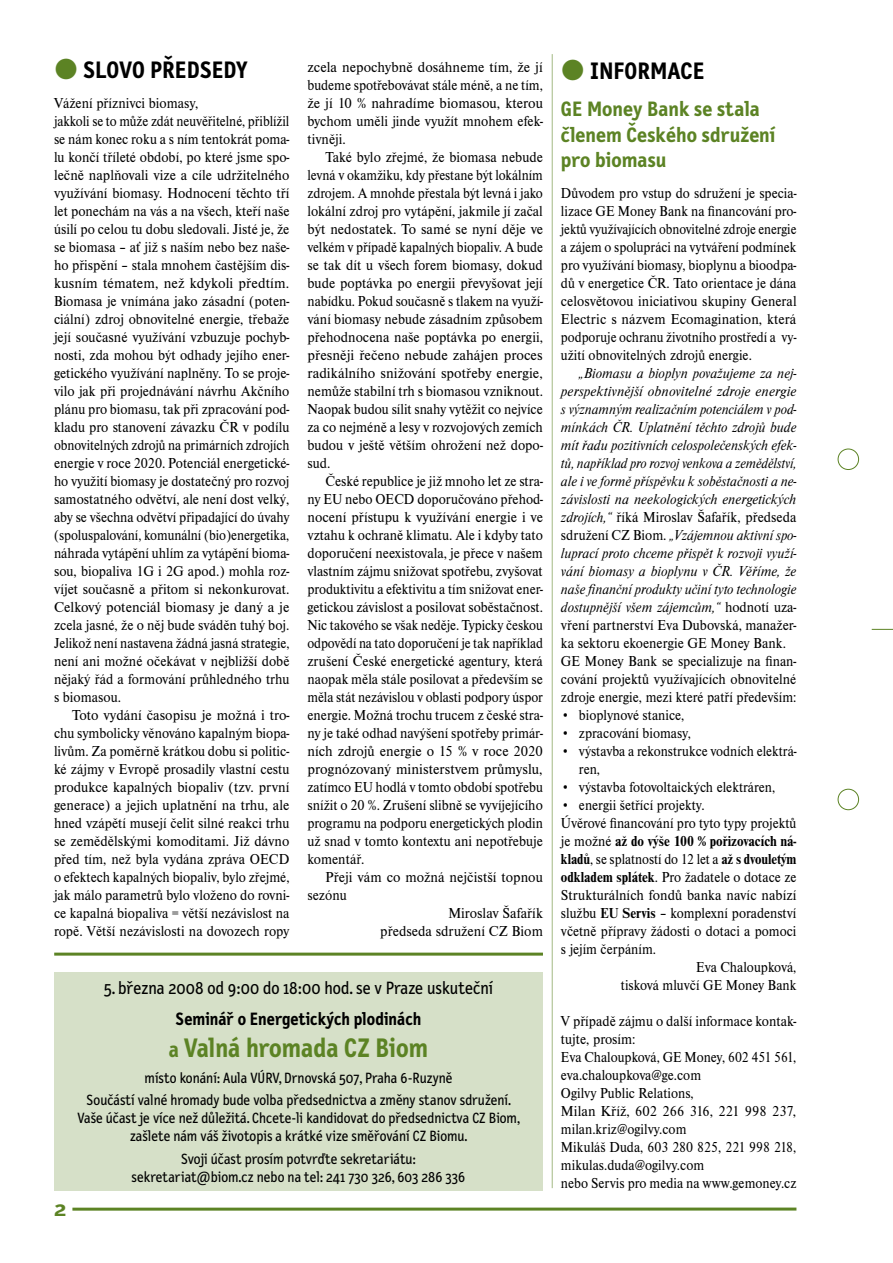
<style>
.page{position:relative;width:893px;height:1263px;background:#fff}
.page>*{position:absolute;margin:0;border:0;box-sizing:border-box;transform-origin:0 0}
.t1{font:700 27px "Letter Gothic Text CE";color:#5c8324;scale:.95 1}
.t2{font:700 24px "Letter Gothic Text CE";color:#000}
.t3{font:700 21px/25.5px "Letter Gothic Text CE";color:#5c8324}
.t4{font:18px "Letter Gothic Text CE";color:#000;scale:.95 1}
.t5{font:700 18px "Letter Gothic Text CE";color:#000;scale:.95 1}
.t6{font:15px/18px "Nimbus Roman DOT";color:#000;scale:.95 1}
.t7{font:15px/18px "Nimbus Roman DOT";color:#000;text-align:justify;scale:.94 1}
.t8{font:italic 15px/18px "Nimbus Roman DOT";color:#000;scale:.95 1}
.t9{font:15px/18px "Nimbus Roman DOT";color:#000;text-align:justify}
.t10{font:15px/18px "Nimbus Roman DOT";color:#000;scale:.93 1}
.t11{font:15px/18px "Nimbus Roman DOT";color:#000;text-align:justify;scale:.96 1}
.t12{font:15px/18px "Letter Gothic Text CE";color:#000;text-align:center;scale:.95 1}
.t13{font:15px/18px "Nimbus Roman DOT";color:#000;scale:.92 1}
.t14{font:15px "Nimbus Roman DOT";color:#000;scale:.91 1}
.t15{font:700 15px "Nimbus Roman DOT";color:#000;scale:.93 1}
.s1{font-family:"Nimbus Roman DOT";font-weight:400;font-size:36px;color:#5c8324}
.s2{font-size:22.5px}
.s3{font-style:normal}
.s4{font-weight:400}
.s5{font-weight:700}
</style>
<div class="page">
<svg style="left:72px;top:1207px;width:724px;height:4px;background:#84a15a"></svg>
<div style="left:838px;top:449px;width:21px;height:21px;border:1px solid #5c8324;border-radius:50%"></div>
<div style="left:838px;top:789px;width:21px;height:21px;border:1px solid #5c8324;border-radius:50%"></div>
<svg style="left:872px;top:629px;width:21px;height:1px"></svg>
<hr style="left:54px;top:953px;width:489px;height:3px;background:#5c8324">
<div style="left:54px;top:972px;width:489px;height:219px;background:#d6e0c8"></div>
<hr style="left:552px;top:54px;width:1px;height:1134px;background:#adc191">
<h2 class="t2" style="left:54px;top:54px;width:196px"><span class="s1">●</span> Slovo předse dy</h2>
<p class="t6" style="left:54px;top:94px;width:250px">Vážení příznivci biomasy,<br>jakkoli se to může zdát neuvěřitelné, přiblížil se nám konec roku a s ním tentokrát poma&shy;lu končí tříleté období, po které jsme spo&shy;lečně naplňovali vize a cíle udržitelného využívání biomasy. Hodnocení těchto tří let ponechám na vás a na všech, kteří naše úsilí po celou tu dobu sledovali. Jisté je, že se biomasa – ať již s naším nebo bez naše&shy;ho přispění – stala mnohem častějším dis&shy;kusním tématem, než kdykoli předtím.<br>Biomasa je vnímána jako zásadní (poten&shy;ciální) zdroj obnovitelné energie, třebaže její současné využívání vzbuzuje pochyb&shy;nosti, zda mohou být odhady jejího ener&shy;getického využívání naplněny. To se proje&shy;vilo jak při projednávání návrhu Akčního plánu pro biomasu, tak při zpracování pod&shy;kladu pro stanovení závazku ČR v podílu obnovitelných zdrojů na primárních zdrojích energie v roce 2020. Potenciál energetické&shy;ho využití biomasy je dostatečný pro rozvoj samostatného odvětví, ale není dost velký, aby se všechna odvětví připadající do úvahy (spoluspalování, komunální (bio)energetika, náhrada vytápění uhlím za vytápění bioma&shy;sou, biopaliva 1G i 2G apod.) mohla roz&shy;víjet současně a přitom si nekonkurovat.<br>Celkový potenciál biomasy je daný a je zcela jasné, že o něj bude sváděn tuhý boj.<br>Jelikož není nastavena žádná jasná strategie, není ani možné očekávat v nejbližší době nějaký řád a formování průhledného trhu s biomasou.</p>
<p class="t9" style="left:54px;top:706px;width:237px;text-indent:18px">Toto vydání časopisu je možná i tro&shy;chu symbolicky věnováno kapalným biopa&shy;livům. Za poměrně krátkou dobu si politic&shy;ké zájmy v Evropě prosadily vlastní cestu produkce kapalných biopaliv (tzv. první generace) a jejich uplatnění na trhu, ale hned vzápětí musejí čelit silné reakci trhu se zemědělskými komoditami. Již dávno před tím, než byla vydána zpráva OECD o efektech kapalných biopaliv, bylo zřejmé, jak málo parametrů bylo vloženo do rovni&shy;ce kapalná biopaliva = větší nezávislost na ropě. Větší nezávislosti na dovozech ropy</p>
<p class="t9" style="left:307px;top:58px;width:237px">zcela nepochybně dosáhneme tím, že jí budeme spotřebovávat stále méně, a ne tím, že jí 10 % nahradíme biomasou, kterou bychom uměli jinde využít mnohem efek&shy;tivněji.</p>
<p class="t11" style="left:307px;top:148px;width:247px;text-indent:18px">Také bylo zřejmé, že biomasa nebude levná v okamžiku, kdy přestane být lokálním zdrojem. A mnohde přestala být levná i jako lokální zdroj pro vytápění, jakmile jí začal být nedostatek. To samé se nyní děje ve velkém v případě kapalných biopaliv. A bude se tak dít u všech forem biomasy, dokud bude poptávka po energii převyšovat její nabídku. Pokud současně s tlakem na využí&shy;vání biomasy nebude zásadním způsobem přehodnocena naše poptávka po energii, přesněji řečeno nebude zahájen proces radikálního snižování spotřeby energie, nemůže stabilní trh s biomasou vzniknout.<br>Naopak budou sílit snahy vytěžit co nejvíce za co nejméně a lesy v rozvojových zemích budou v ještě větším ohrožení než dopo&shy;sud.</p>
<p class="t7" style="left:307px;top:472px;width:252px;text-indent:18px">České republice je již mnoho let ze stra&shy;ny EU nebo OECD doporučováno přehod&shy;nocení přístupu k využívání energie i ve vztahu k ochraně klimatu. Ale i kdyby tato doporučení neexistovala, je přece v našem vlastním zájmu snižovat spotřebu, zvyšovat produktivitu a efektivitu a tím snižovat ener&shy;getickou závislost a posilovat soběstačnost.<br>Nic takového se však neděje. Typicky českou odpovědí na tato doporučení je tak například zrušení České energetické agentury, která naopak měla stále posilovat a především se měla stát nezávislou v oblasti podpory úspor energie. Možná trochu trucem z české stra&shy;ny je také odhad navýšení spotřeby primár&shy;ních zdrojů energie o 15 % v roce 2020 prognózovaný ministerstvem průmyslu, zatímco EU hodlá v tomto období spotřebu snížit o 20 %. Zrušení slibně se vyvíjejícího programu na podporu energetických plodin už snad v tomto kontextu ani nepotřebuje komentář.</p>
<p class="t9" style="left:325px;top:868px;width:219px">Přeji vám co možná nejčistší topnou</p>
<p class="t6" style="left:307px;top:886px;width:43px">sezónu</p>
<p class="t9" style="left:448px;top:904px;width:96px">Miroslav Šafařík</p>
<p class="t9" style="left:380px;top:922px;width:164px">předseda sdružení CZ Biom</p>
<p class="t4" style="left:104px;top:978px;width:411px">5. března 2008 od 9:00 do 18:00 hod. se v Praze uskuteční</p>
<p class="t5" style="left:176px;top:1007px;width:260px">Seminář o Energetických plodinách</p>
<h1 class="t1" style="left:169px;top:1030px;width:274px"><span class="s2">a</span> Valná hromada CZ Biom</h1>
<p class="t12" style="left:87px;top:1067px;width:448px;line-height:22.2px">místo konání: Aula VÚRV, Drnovská 507, Praha 6-Ruzyně<br>Součástí valné hromady bude volba předsednictva a změny stanov sdružení.</p>
<p class="t12" style="left:78px;top:1109px;width:467px">Vaše účast je více než důležitá. Chcete-li kandidovat do předsednictva CZ Biom, zašlete nám váš životopis a krátké vize směřování CZ Biomu.</p>
<p class="t12" style="left:132px;top:1150px;width:353px">Svoji účast prosím potvrďte sekretariátu: sekretariat@biom.cz nebo na tel: 241 730 326, 603 286 336</p>
<h2 class="t2" style="left:561px;top:55px;width:120px"><span class="s1">●</span> Informace</h2>
<h3 class="t3" style="left:561px;top:96px;width:216px">GE Money Bank se stala členem Českého sdružení pro biomasu</h3>
<p class="t10" style="left:561px;top:184px;width:255px">Důvodem pro vstup do sdružení je specia&shy;lizace GE Money Bank na financování pro&shy;jektů využívajících obnovitelné zdroje energie&shy;a zájem o spolupráci na vytváření podmínek pro využívání biomasy, bioplynu a bioodpa&shy;dů v energetice ČR. Tato orientace je dána celosvětovou iniciativou skupiny General Electric s názvem Ecomagination, která podporuje ochranu životního prostředí a vy&shy;užití obnovitelných zdrojů energie.</p>
<p class="t8" style="left:561px;top:364px;width:250px;text-indent:18px">„Biomasu a bioplyn považujeme za nej&shy;perspektivnější obnovitelné zdroje energie s vý-znamným realizačním potenciálem v pod&shy;mínkách ČR. Uplatnění těchto zdrojů bude mít řadu pozitivních celospolečenských efek&shy;tů, například pro rozvoj venkova a zemědělství, ale i ve formě příspěvku k soběstačnosti a ne&shy;závislosti na neekologických energetických zdrojích,“ <span class="s3">říká Miroslav Šafařík, předseda sdružení CZ Biom.</span> „Vzájemnou aktivní spo&shy;luprací proto chceme přispět k rozvoji využí&shy;vání biomasy a bioplynu v ČR. Věříme, že naše finanční produkty učiní tyto technologie dostupnější všem zájemcům,“ <span class="s3">hodnotí uza&shy;vření partnerství Eva Dubovská, manažer&shy;ka sektoru ekoenergie GE Money Bank.<br>GE Money Bank se specializuje na finan&shy;cování projektů využívajících obnovitelné zdroje energie, mezi které patří především:</span></p>
<p class="t10" style="left:561px;top:706px;width:134px">• bioplynové stanice,</p>
<p class="t10" style="left:561px;top:724px;width:141px">• zpracování biomasy,</p>
<p class="t13" style="left:579px;top:742px;width:238px;text-indent:-18px">• výstavba a rekonstrukce vodních elektrá&shy;ren,</p>
<p class="t10" style="left:561px;top:778px;width:232px">• výstavba fotovoltaických elektráren,</p>
<p class="t10" style="left:561px;top:796px;width:156px">• energii šetřící projekty.</p>
<p class="t10" style="left:561px;top:814px;width:255px">Úvěrové financování pro tyto typy projektů</p>
<p class="t15" style="left:561px;top:833px;width:255px"><span class="s4">je možné</span> až do výše 100 % pořizovacích ná-</p>
<p class="t14" style="left:561px;top:851px;width:260px"><span class="s5">kladů</span>, se splatností do 12 let a <span class="s5">až s dvouletým</span></p>
<p class="t10" style="left:561px;top:868px;width:255px"><span class="s5">odkladem splátek</span>. Pro žadatele o dotace ze</p>
<p class="t11" style="left:561px;top:886px;width:247px">Strukturálních fondů banka navíc nabízí</p>
<p class="t10" style="left:561px;top:904px;width:255px">službu <span class="s5">EU Servis</span> – komplexní poradenství</p>
<p class="t10" style="left:561px;top:922px;width:255px">včetně přípravy žádosti o dotaci a pomoci</p>
<p class="t10" style="left:561px;top:940px;width:104px">s jejím čerpáním.</p>
<p class="t10" style="left:696px;top:958px;width:109px">Eva Chaloupková,</p>
<p class="t10" style="left:621px;top:976px;width:190px">tisková mluvčí GE Money Bank</p>
<p class="t6" style="left:561px;top:1012px;width:249px">V případě zájmu o další informace kontak&shy;tujte, prosím:<br>Eva Chaloupková, GE Money, 602 451 561, eva.chaloupkova@ge.com<br>Ogilvy Public Relations,<br>Milan Kříž, 602 266 316, 221 998 237, milan.kriz@ogilvy.com<br>Mikuláš Duda, 603 280 825, 221 998 218, mikulas.duda@ogilvy.com<br>nebo Servis pro media na www.gemoney.cz</p>
</div>
